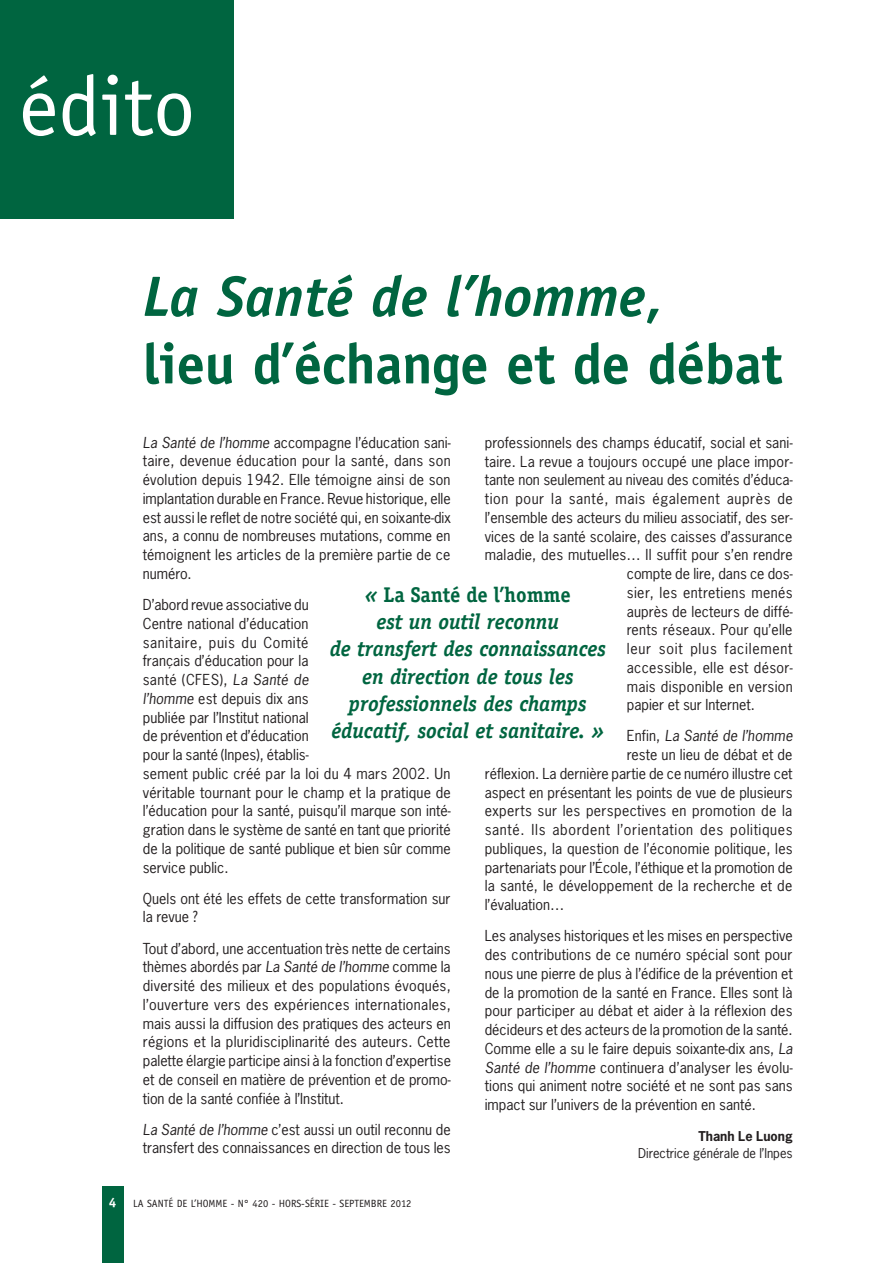
<style>
.page{position:relative;width:893px;height:1263px;background:#fff}
.page>*{position:absolute;margin:0;border:0;box-sizing:border-box;transform-origin:0 0}
.t1{font:84px "Officina Sans";color:#fff}
.t2{font:700 57px/67.5px "Officina Sans";letter-spacing:-.01em;color:#006540}
.t3{font:italic 700 21.75px/27.3px "Officina Serif";letter-spacing:-.005em;color:#006540;text-align:center;scale:.96 1}
.t4{font:700 21.3px "Officina Serif";letter-spacing:-.005em;color:#006540;scale:.96 1}
.t5{font:14.25px/18.8px "News Gothic";letter-spacing:.005em;color:#231f20;text-align:justify}
.t6{font:14.25px "News Gothic";letter-spacing:.045em;color:#231f20}
.t7{font:14.25px "News Gothic";letter-spacing:.025em;color:#231f20}
.t8{font:14.25px "News Gothic";letter-spacing:.03em;color:#231f20}
.t9{font:14.25px "News Gothic";letter-spacing:.05em;color:#231f20}
.t10{font:italic 14.25px "News Gothic";letter-spacing:.01em;color:#231f20}
.t11{font:700 13.5px "Officina Sans";color:#fff}
.t12{font:12.75px "News Gothic";color:#231f20}
.t13{font:700 12.75px "News Gothic";color:#231f20}
.t14{font:10.5px "Officina Sans";color:#231f20}
.s1{font-style:italic}
.s2{font-style:normal}
.s3{font-style:italic;font-size:21.75px}
</style>
<div class="page">
<div style="left:102px;top:1186px;width:21px;height:77px;background:#006540"></div>
<div style="left:0;top:0;width:234px;height:218px;background:#006540"></div>
<h1 class="t1" style="left:19px;top:74px;width:177px">édito</h1>
<h2 class="t2" style="left:143px;top:268px;width:641px"><span class="s1">La Santé de l’homme</span>,<br>lieu d’échange et de débat</h2>
<p class="t5" style="left:143px;top:434px;width:310px"><span class="s1">La Santé de l’homme</span> accompagne l’éducation sani&shy;taire, devenue éducation pour la santé, dans son évolution depuis 1942. Elle témoigne ainsi de son implantation durable en France. Revue historique, elle est aussi le reflet de notre société qui, en soixante-dix ans, a connu de nombreuses mutations, comme en témoignent les articles de la première partie de ce numéro.</p>
<p class="t5" style="left:143px;top:596px;width:310px;text-align:left">D’abord revue associative du<br>Centre national d’éducation<br>sanitaire, puis du Comité<br>français d’éducation pour la<br>santé (CFES), <span class="s1">La Santé de<br>l’homme</span> est depuis dix ans<br>publiée par l’Institut national<br>de prévention et d’éducation<br>pour la santé (Inpes), établis-<br>sement public créé par la loi du 4 mars 2002. Un véritable tournant pour le champ et la pratique de l’éducation pour la santé, puisqu’il marque son inté&shy;gration dans le système de santé en tant que priorité de la politique de santé publique et bien sûr comme service public.</p>
<p class="t5" style="left:143px;top:890px;width:309px">Quels ont été les effets de cette transformation sur la revue ?</p>
<p class="t5" style="left:143px;top:940px;width:310px">Tout d’abord, une accentuation très nette de certains thèmes abordés par <span class="s1">La Santé de l’homme</span> comme la diversité des milieux et des populations évoqués, l’ouverture vers des expériences internationales, mais aussi la diffusion des pratiques des acteurs en régions et la pluridisciplinarité des auteurs. Cette palette élargie participe ainsi à la fonction d’expertise et de conseil en matière de prévention et de promo&shy;tion de la santé confiée à l’Institut.</p>
<p class="t5" style="left:143px;top:1121px;width:309px"><span class="s1">La Santé de l’homme</span> c’est aussi un outil reconnu de transfert des connaissances en direction de tous les</p>
<p class="t5" style="left:485px;top:434px;width:309px">professionnels des champs éducatif, social et sani-</p>
<p class="t5" style="left:485px;top:453px;width:309px">taire. La revue a toujours occupé une place impor-</p>
<p class="t5" style="left:485px;top:472px;width:309px">tante non seulement au niveau des comités d’éduca-</p>
<p class="t6" style="left:485px;top:493px;width:310px">tion pour la santé, mais également auprès de</p>
<p class="t5" style="left:485px;top:509px;width:309px">l’ensemble des acteurs du milieu associatif, des ser-</p>
<p class="t5" style="left:485px;top:528px;width:309px">vices de la santé scolaire, des caisses d’assurance</p>
<p class="t5" style="left:485px;top:547px;width:309px">maladie, des mutuelles… Il suffit pour s’en rendre</p>
<p class="t5" style="left:627px;top:565px;width:167px">compte de lire, dans ce dos-</p>
<p class="t8" style="left:627px;top:587px;width:167px">sier, les entretiens menés</p>
<p class="t5" style="left:627px;top:603px;width:167px">auprès de lecteurs de diffé-</p>
<p class="t5" style="left:627px;top:622px;width:167px">rents réseaux. Pour qu’elle</p>
<p class="t9" style="left:627px;top:643px;width:167px">leur soit plus facilement</p>
<p class="t7" style="left:627px;top:662px;width:167px">accessible, elle est désor-</p>
<p class="t5" style="left:627px;top:678px;width:167px">mais disponible en version</p>
<p class="t5" style="left:627px;top:697px;width:130px">papier et sur Internet.</p>
<p class="t10" style="left:627px;top:730px;width:167px"><span class="s2">Enfin,</span> La Santé de l’homme</p>
<p class="t5" style="left:627px;top:747px;width:167px">reste un lieu de débat et de</p>
<p class="t5" style="left:485px;top:765px;width:309px">réflexion. La dernière partie de ce numéro illustre cet</p>
<p class="t5" style="left:485px;top:784px;width:309px">aspect en présentant les points de vue de plusieurs</p>
<p class="t7" style="left:485px;top:805px;width:309px">experts sur les perspectives en promotion de la</p>
<p class="t6" style="left:485px;top:824px;width:309px">santé. Ils abordent l’orientation des politiques</p>
<p class="t5" style="left:485px;top:840px;width:309px">publiques, la question de l’économie politique, les</p>
<p class="t5" style="left:485px;top:859px;width:309px">partenariats pour l’École, l’éthique et la promotion de</p>
<p class="t5" style="left:485px;top:878px;width:309px">la santé, le développement de la recherche et de</p>
<p class="t5" style="left:485px;top:897px;width:81px">l’évaluation…</p>
<p class="t5" style="left:485px;top:928px;width:309px">Les analyses historiques et les mises en perspective des contributions de ce numéro spécial sont pour nous une pierre de plus à l’édifice de la prévention et de la promotion de la santé en France. Elles sont là pour participer au débat et aider à la réflexion des décideurs et des acteurs de la promotion de la santé.<br>Comme elle a su le faire depuis soixante-dix ans, <span class="s1">La Santé de l’homme</span> continuera d’analyser les évolu&shy;tions qui animent notre société et ne sont pas sans impact sur l’univers de la prévention en santé.</p>
<p class="t13" style="left:698px;top:1131px;width:96px">Thanh Le Luong</p>
<p class="t12" style="left:638px;top:1148px;width:156px">Directrice générale de l’Inpes</p>
<h3 class="t4" style="left:365px;top:587px;width:216px"><span class="s3">«</span> La Santé de l’homme</h3>
<h3 class="t3" style="left:330px;top:610px;width:289px">est un outil reconnu<br>de transfert des connaissances en direction de tous les professionnels des champs éducatif, social et sanitaire. »</h3>
<p class="t11" style="left:109px;top:1197px;width:9px">4</p>
<p class="t14" style="left:133px;top:1200px;width:280px">LA SANTÉ DE L’HOMME - N° 420 - HORS-SÉRIE - SEPTEMBRE 2012</p>
</div>
